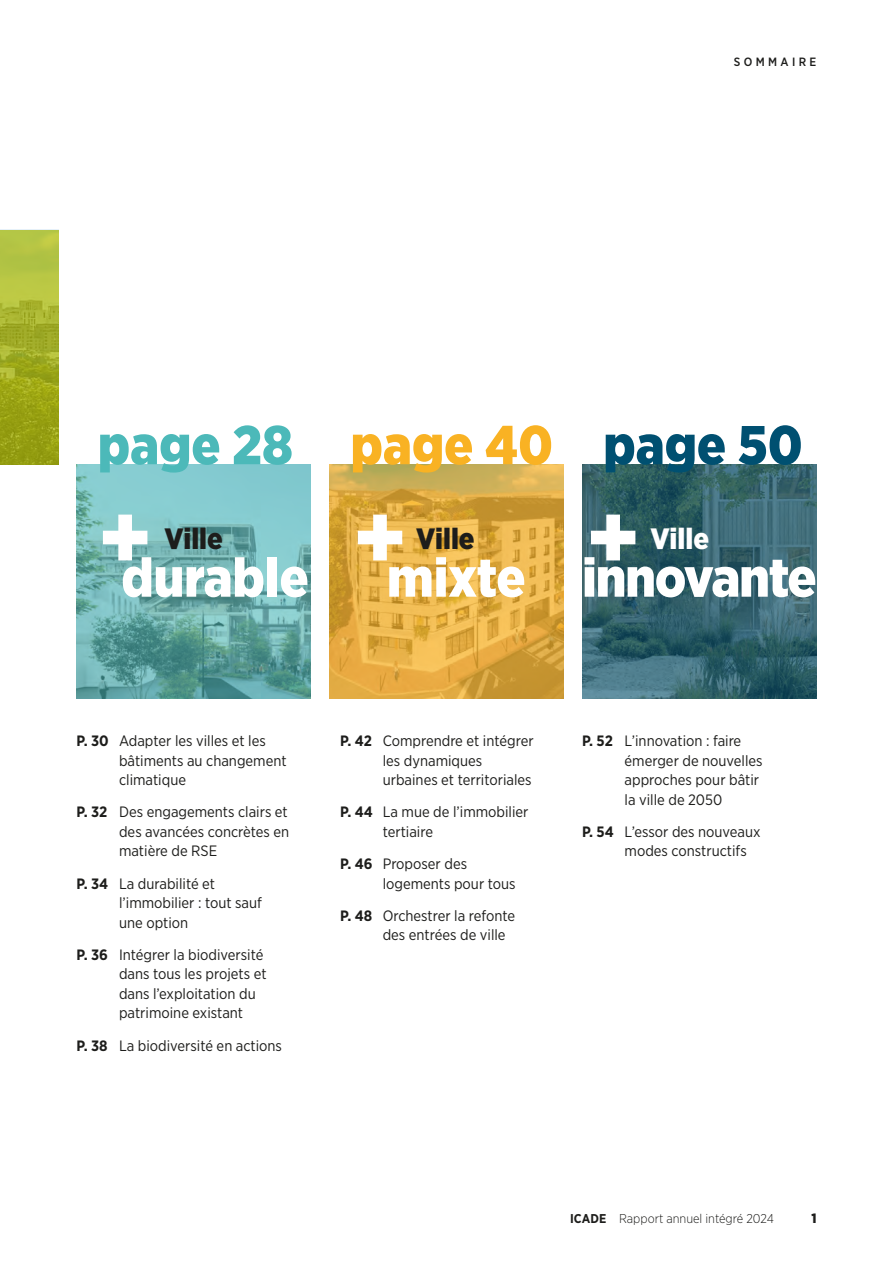
<style>
.page{position:relative;width:893px;height:1263px;background:#fff}
.page>*{position:absolute;margin:0;border:0;box-sizing:border-box;transform-origin:0 0}
.t1{font:900 54.6px "Gotham Narrow";letter-spacing:-.015em;color:#fff}
.t2{font:900 54.6px "Gotham Narrow";color:#4cb9b9}
.t3{font:900 29.4px "Gotham Narrow";color:#1d1d1b}
.t4{font:900 29.4px "Gotham Narrow";color:#fff}
.t5{font:15px/19.5px "Gotham Narrow";color:#1d1d1b}
.t6{font:900 13.5px "Gotham Narrow";color:#1d1d1b}
.t7{font:300 12.75px "Gotham Narrow";color:#1d1d1b}
.t8{font:500 12px "Gotham Narrow";letter-spacing:.28em;color:#1d1d1b}
.s1{color:#f9b223}
.s2{color:#005071}
.s3{font-weight:700}
</style>
<div class="page">
<img style="left:329px;top:464px;width:235px;height:235px">
<img style="left:77px;top:464px;width:234px;height:235px">
<img style="left:0;top:230px;width:59px;height:234px">
<img style="left:582px;top:464px;width:234px;height:235px">
<svg style="left:358px;top:515px;width:44px;height:45px"></svg>
<svg style="left:103px;top:515px;width:44px;height:45px"></svg>
<svg style="left:591px;top:515px;width:44px;height:45px"></svg>
<p class="t8" style="left:734px;top:54px;width:84px">SOMMAIRE</p>
<h1 class="t2" style="left:98px;top:409px;width:706px">page 28 <span class="s1">page 40</span> <span class="s2">page 50</span></h1>
<h2 class="t3" style="left:164px;top:519px;width:60px">Ville</h2>
<h2 class="t3" style="left:416px;top:519px;width:60px">Ville</h2>
<h2 class="t4" style="left:651px;top:519px;width:60px">Ville</h2>
<h1 class="t1" style="left:121px;top:541px;width:189px">durable</h1>
<h1 class="t1" style="left:387px;top:541px;width:140px">mixte</h1>
<h1 class="t1" style="left:582px;top:541px;width:236px">innovante</h1>
<p class="t5" style="left:119px;top:731px;width:169px;text-indent:-43px"><span class="s3">P. 30</span> Adapter les villes et les bâtiments au changement climatique</p>
<p class="t5" style="left:119px;top:802px;width:172px;text-align:justify;text-indent:-43px"><span class="s3">P. 32</span> Des engagements clairs et des avancées concrètes en matière de RSE</p>
<p class="t5" style="left:119px;top:873px;width:144px;text-indent:-43px"><span class="s3">P. 34</span> La durabilité et l’immobilier : tout sauf une option</p>
<p class="t5" style="left:119px;top:944px;width:149px;text-indent:-43px"><span class="s3">P. 36</span> Intégrer la biodiversité dans tous les projets et dans l’exploitation du patrimoine existant</p>
<p class="t5" style="left:77px;top:1035px;width:207px"><span class="s3">P. 38</span> La biodiversité en actions</p>
<p class="t5" style="left:383px;top:731px;width:152px;text-indent:-43px"><span class="s3">P. 42</span> Comprendre et intégrer les dynamiques urbaines et territoriales</p>
<p class="t5" style="left:383px;top:802px;width:147px;text-indent:-43px"><span class="s3">P. 44</span> La mue de l’immobilier tertiaire</p>
<p class="t5" style="left:383px;top:854px;width:134px;text-indent:-43px"><span class="s3">P. 46</span> Proposer des logements pour tous</p>
<p class="t5" style="left:383px;top:905px;width:134px;text-indent:-43px"><span class="s3">P. 48</span> Orchestrer la refonte des entrées de ville</p>
<p class="t5" style="left:625px;top:731px;width:140px;text-indent:-43px"><span class="s3">P. 52</span> L’innovation : faire émerger de nouvelles approches pour bâtir la ville de 2050</p>
<p class="t5" style="left:625px;top:821px;width:138px;text-indent:-43px"><span class="s3">P. 54</span> L’essor des nouveaux modes constructifs</p>
<p class="t7" style="left:570px;top:1210px;width:205px"><span class="s3">ICADE</span> Rapport annuel intégré 2024</p>
<p class="t6" style="left:811px;top:1210px;width:7px">1</p>
</div>
